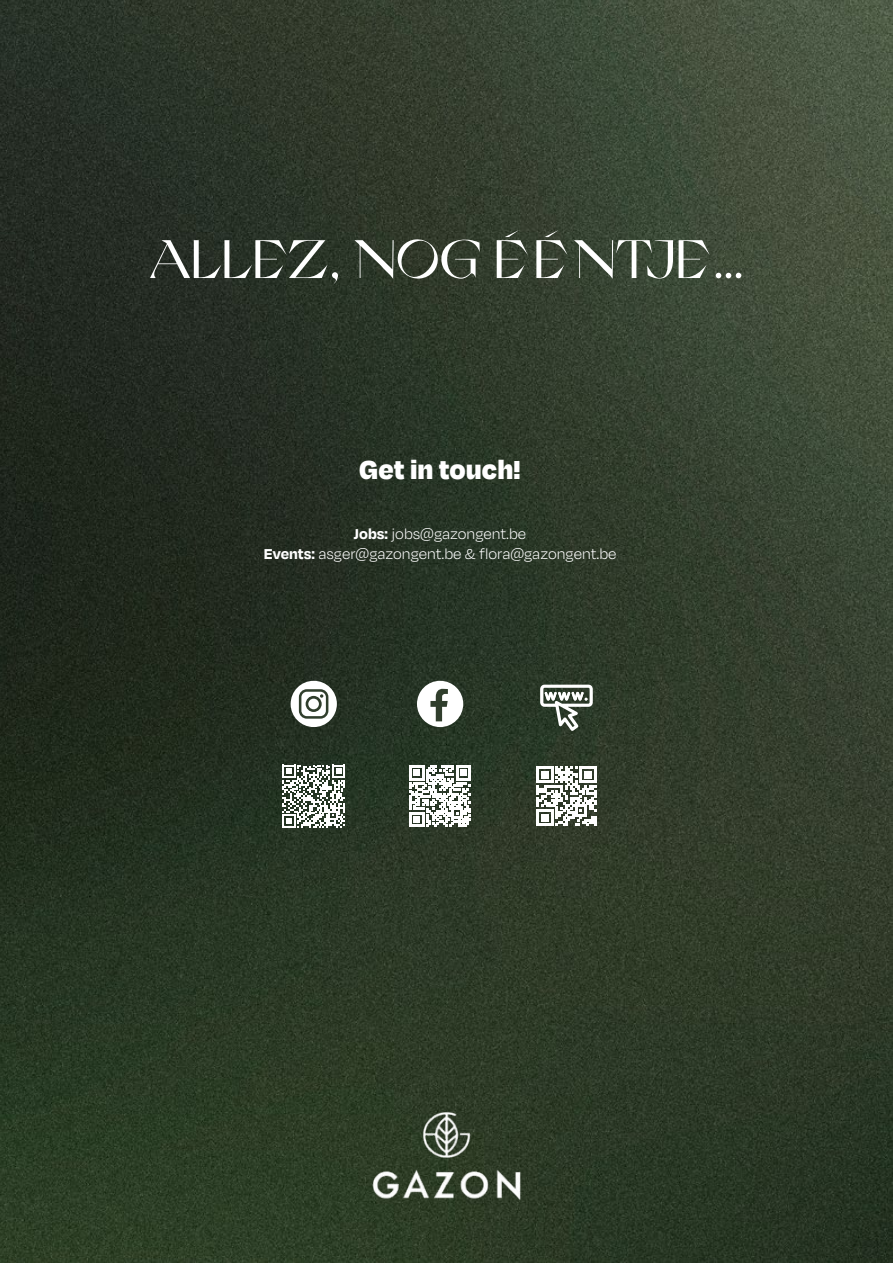
<style>
.page{position:relative;width:893px;height:1263px;background:#fff}
.page>*{position:absolute;margin:0;border:0;box-sizing:border-box;transform-origin:0 0}
.t1{font:54.6px "Grand Slang";color:#fff}
.t2{font:900 30px "Degular";color:#fff}
.t3{font:300 16.5px/19.8px "Degular";color:#fff;text-align:center}
.s1{font-weight:700}
</style>
<div class="page">
<img style="left:0;top:0;width:893px;height:1263px">
<img style="left:367px;top:1096px;width:159px;height:113px">
<svg style="left:282px;top:765px;width:63px;height:63px"></svg>
<svg style="left:409px;top:765px;width:62px;height:62px"></svg>
<svg style="left:537px;top:766px;width:59px;height:60px"></svg>
<div style="left:291px;top:681px;width:46px;height:46px;background:#fff;border-radius:50%"></div>
<svg style="left:299px;top:689px;width:29px;height:30px"></svg>
<div style="left:417px;top:681px;width:46px;height:46px;background:#fff;border-radius:50%"></div>
<svg style="left:430px;top:688px;width:18px;height:33px"></svg>
<svg style="left:540px;top:685px;width:53px;height:46px"></svg>
<h1 class="t1" style="left:149px;top:228px;width:595px">ALLEZ, NOG ÉÉNTJE...</h1>
<h2 class="t2" style="left:359px;top:450px;width:163px">Get in touch!</h2>
<p class="t3" style="left:264px;top:523px;width:354px"><span class="s1">Jobs:</span> jobs@gazongent.be<br><span class="s1">Events:</span> asger@gazongent.be &amp; flora@gazongent.be</p>
</div>
